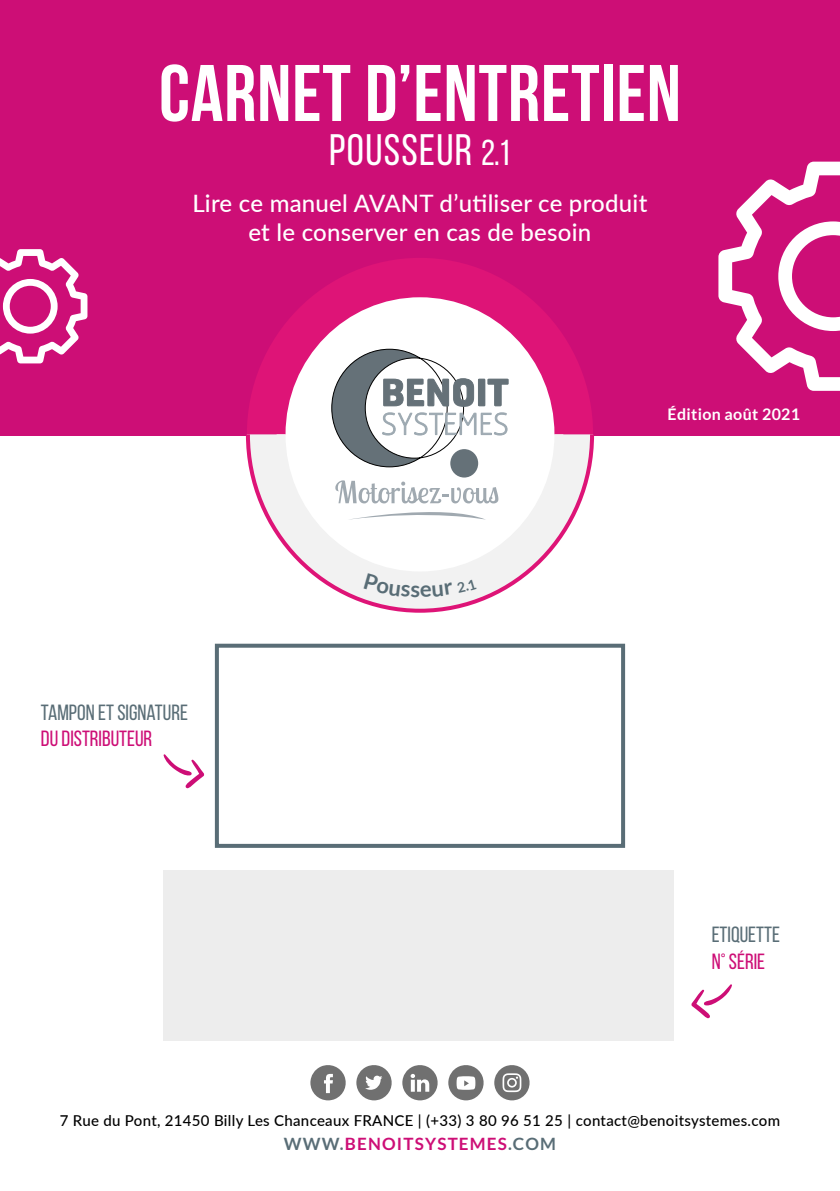
<style>
.page{position:relative;width:840px;height:1191px;background:#fff}
.page>*{position:absolute;margin:0;border:0;box-sizing:border-box;transform-origin:0 0}
.t1{font:700 80px "Bebas Neue";letter-spacing:.01em;color:#fff}
.t2{font:44px "Bebas Neue";letter-spacing:.03em;color:#fff}
.t3{font:500 24px/28.8px "Lato";letter-spacing:.01em;color:#fff;text-align:center}
.t4{font:22px "Bebas Neue";color:#596d76}
.t5{font:22px "Bebas Neue";color:#cd0e76}
.t6{font:700 17px "Lato";letter-spacing:.07em;color:#cd0e76}
.t7{font:700 16px "Lato";letter-spacing:.02em;color:#fff}
.t8{font:500 15px "Lato";letter-spacing:.02em;color:#000}
.s1{font-size:36px}
.s2{color:#596d76}
</style>
<div class="page">
<div style="left:0;top:0;width:839px;height:436px;background:#cd0e76"></div>
<svg style="left:247px;top:258px;width:345px;height:172px"></svg>
<svg style="left:331px;top:349px;width:177px;height:81px;background:#bdc2c5"></svg>
<svg style="left:245px;top:430px;width:350px;height:183px"></svg>
<svg style="left:718px;top:162px;width:121px;height:229px"></svg>
<svg style="left:0;top:249px;width:87px;height:114px"></svg>
<div style="left:215px;top:643px;width:409px;height:205px;border:4px solid #596d76"></div>
<div style="left:163px;top:870px;width:511px;height:170px;background:#ededed"></div>
<svg style="left:163px;top:754px;width:41px;height:35px"></svg>
<svg style="left:691px;top:984px;width:40px;height:34px"></svg>
<svg style="left:494px;top:1065px;width:36px;height:35px"></svg>
<div style="left:508px;top:1079px;width:7px;height:6px;background:#707070;border-radius:50%"></div>
<svg style="left:356px;top:1065px;width:36px;height:35px"></svg>
<svg style="left:402px;top:1065px;width:36px;height:35px"></svg>
<svg style="left:310px;top:1065px;width:36px;height:35px"></svg>
<svg style="left:448px;top:1065px;width:36px;height:35px"></svg>
<div style="left:364px;top:573px;width:112px;height:24px;background:#f2f2f2"></div>
<h1 class="t1" style="left:159px;top:49px;width:523px">CARNET D’ENTRETIEN</h1>
<h2 class="t2" style="left:329px;top:126px;width:183px">POUSSEUR <span class="s1">2.1</span></h2>
<h3 class="t3" style="left:192px;top:188px;width:456px">Lire ce manuel AVANT d’utiliser ce produit et le conserver en cas de besoin</h3>
<h3 class="t4" style="left:41px;top:700px;width:148px">TAMPON ET SIGNATURE</h3>
<h3 class="t5" style="left:41px;top:726px;width:113px">DU DISTRIBUTEUR</h3>
<p class="t7" style="left:667px;top:405px;width:134px">Édition août 2021</p>
<h3 class="t4" style="left:711px;top:923px;width:70px">ETIQUETTE</h3>
<h3 class="t5" style="left:711px;top:949px;width:55px">N° SÉRIE</h3>
<p class="t8" style="left:60px;top:1110px;width:721px">7 Rue du Pont, 21450 Billy Les Chanceaux FRANCE | (+33) 3 80 96 51 25 | contact@benoitsystemes.com</p>
<p class="t6" style="left:284px;top:1134px;width:273px"><span class="s2">WWW.</span>BENOITSYSTEMES<span class="s2">.COM</span></p>
</div>
